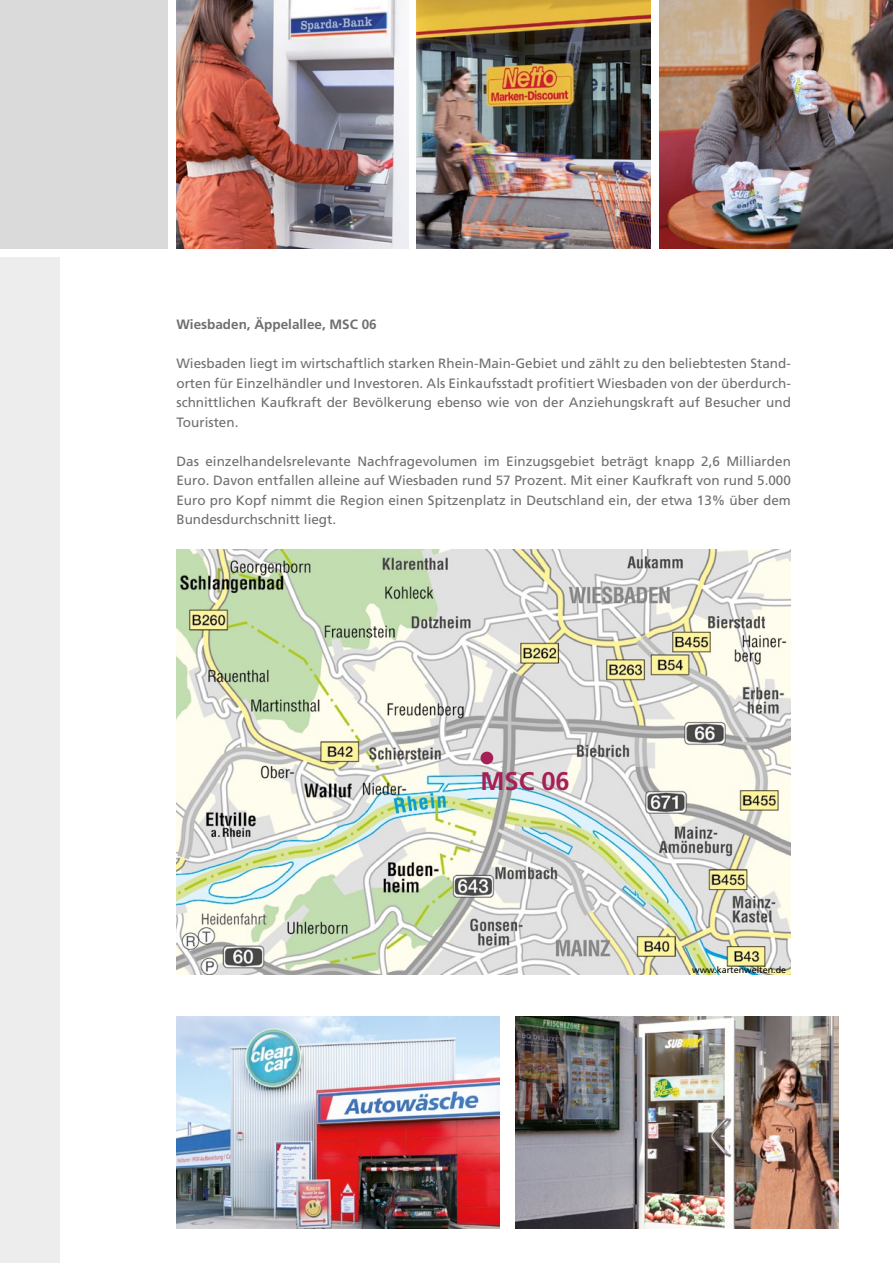
<style>
.page{position:relative;width:893px;height:1263px;background:#fff}
.page>*{position:absolute;margin:0;border:0;box-sizing:border-box;transform-origin:0 0}
.t1{font:700 25.5px "Frutiger LT";color:#a62055}
.t2{font:13.5px/19.5px "Frutiger LT";color:#706f6f;text-align:justify}
.t3{font:700 13.5px "Frutiger LT";color:#706f6f}
.t4{font:9px "Frutiger LT";color:#000}
</style>
<div class="page">
<div style="left:0;top:257px;width:60px;height:1006px;background:#ededed"></div>
<img style="left:176px;top:0;width:232px;height:249px">
<img style="left:417px;top:0;width:234px;height:249px">
<img style="left:659px;top:0;width:234px;height:249px">
<div style="left:0;top:0;width:168px;height:249px;background:#dadada"></div>
<img style="left:176px;top:550px;width:615px;height:425px">
<div style="left:480px;top:752px;width:13px;height:12px;background:#a62055;border-radius:50%"></div>
<img style="left:176px;top:1016px;width:324px;height:213px">
<img style="left:516px;top:1016px;width:323px;height:213px">
<p class="t3" style="left:176px;top:316px;width:202px">Wiesbaden, Äppelallee, MSC 06</p>
<p class="t2" style="left:176px;top:354px;width:616px">Wiesbaden liegt im wirtschaftlich starken Rhein-Main-Gebiet und zählt zu den beliebtesten Stand&shy;orten für Einzelhändler und Investoren. Als Einkaufsstadt profitiert Wiesbaden von der überdurch&shy;schnittlichen Kaufkraft der Bevölkerung ebenso wie von der Anziehungskraft auf Besucher und Touristen.</p>
<p class="t2" style="left:176px;top:451px;width:616px">Das einzelhandelsrelevante Nachfragevolumen im Einzugsgebiet beträgt knapp 2,6 Milliarden Euro. Davon entfallen alleine auf Wiesbaden rund 57 Prozent. Mit einer Kaufkraft von rund 5.000<br>Euro pro Kopf nimmt die Region einen Spitzenplatz in Deutschland ein, der etwa 13% über dem Bundesdurchschnitt liegt.</p>
<h1 class="t1" style="left:480px;top:766px;width:91px">MSC 06</h1>
<p class="t4" style="left:692px;top:965px;width:96px">www.kartenwelten.de</p>
</div>
